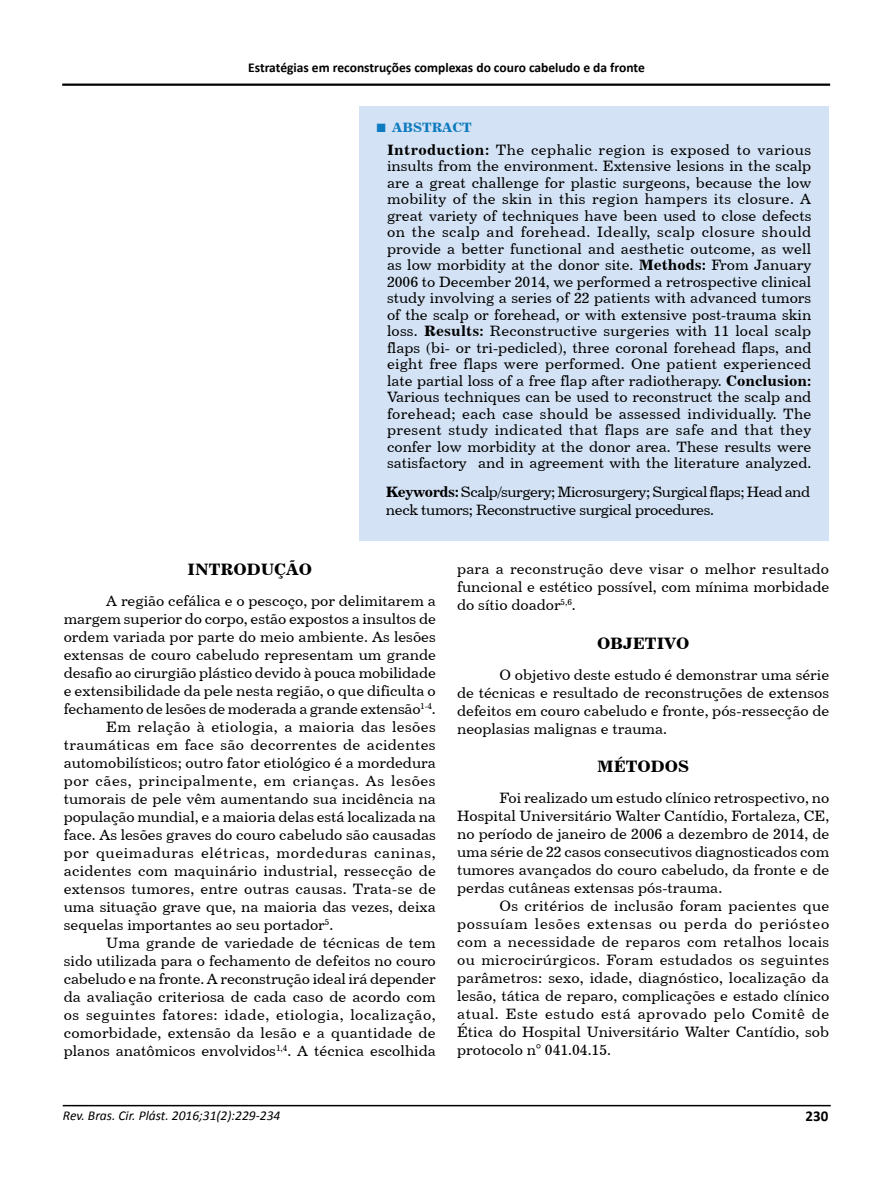
<style>
.page{position:relative;width:893px;height:1191px;background:#fff}
.page>*{position:absolute;margin:0;border:0;box-sizing:border-box;transform-origin:0 0}
.t1{font:16.5px "Century 731 BT Bold A";color:#000}
.t2{font:15px/16.5px "Century 731 BT Roman A";color:#000;text-align:justify}
.t3{font:15px/18px "Century 731 BT Roman A";letter-spacing:-.03em;color:#000}
.t4{font:15px "Century 731 BT Roman A";letter-spacing:.03em;color:#000}
.t5{font:15px "Century 731 BT Roman A";letter-spacing:.02em;color:#000}
.t6{font:15px "Century 731 BT Roman A";letter-spacing:.035em;color:#000}
.t7{font:15px "Century 731 BT Roman A";letter-spacing:.04em;color:#000}
.t8{font:15px "Century 731 BT Roman A";letter-spacing:.025em;color:#000}
.t9{font:700 15px "Calibri";color:#000}
.t10{font:700 13.5px "Calibri";color:#000}
.t11{font:italic 13.5px "Calibri";color:#000}
.t12{font:13.5px "Century 731 BT Bold A";color:#0e7abf}
.s1{font-family:"Times New Roman";font-weight:700;font-size:18px}
.s2{font-family:"Century 731 BT Bold A"}
</style>
<div class="page">
<hr style="left:63px;top:1104px;width:768px;height:2px;background:#000">
<hr style="left:62px;top:84px;width:768px;height:2px;background:#000">
<div style="left:359px;top:106px;width:470px;height:435px;background:#d3e2f4"></div>
<p class="t10" style="left:248px;top:59px;width:398px">Estratégias em reconstruções complexas do couro cabeludo e da fronte</p>
<p class="t12" style="left:376px;top:119px;width:98px"><span class="s1">■</span> ABSTRACT</p>
<p class="t2" style="left:387px;top:141px;width:426px"><span class="s2">Introduction:</span> The cephalic region is exposed to various insults from the environment. Extensive lesions in the scalp are a great challenge for plastic surgeons, because the low mobility of the skin in this region hampers its closure. A great variety of techniques have been used to close defects on the scalp and forehead. Ideally, scalp closure should provide a better functional and aesthetic outcome, as well as low morbidity at the donor site. <span class="s2">Methods:</span> From January 2006 to December 2014, we performed a retrospective clinical study involving a series of 22 patients with advanced tumors of the scalp or forehead, or with extensive post-trauma skin loss. <span class="s2">Results:</span> Reconstructive surgeries with 11 local scalp flaps (bi- or tri-pedicled), three coronal forehead flaps, and eight free flaps were performed. One patient experienced late partial loss of a free flap after radiotherapy. <span class="s2">Conclusion:<br></span>Various techniques can be used to reconstruct the scalp and forehead; each case should be assessed individually. The present study indicated that flaps are safe and that they confer low morbidity at the donor area. These results were satisfactory and in agreement with the literature analyzed.</p>
<p class="t3" style="left:386px;top:482px;width:426px"><span class="s2">Keywords:</span> Scalp/surgery; Microsurgery; Surgical flaps; Head and neck tumors; Reconstructive surgical procedures.</p>
<p class="t1" style="left:188px;top:559px;width:126px">INTRODUÇÃO</p>
<p class="t2" style="left:106px;top:592px;width:331px">A região cefálica e o pescoço, por delimitarem a</p>
<p class="t2" style="left:64px;top:610px;width:374px">margem superior do corpo, estão expostos a insultos de</p>
<p class="t2" style="left:64px;top:628px;width:374px">ordem variada por parte do meio ambiente. As lesões</p>
<p class="t2" style="left:64px;top:646px;width:374px">extensas de couro cabeludo representam um grande</p>
<p class="t2" style="left:64px;top:664px;width:374px">desafio ao cirurgião plástico devido à pouca mobilidade</p>
<p class="t2" style="left:64px;top:682px;width:374px">e extensibilidade da pele nesta região, o que dificulta o</p>
<p class="t2" style="left:64px;top:700px;width:374px">fechamento de lesões de moderada a grande extensão<sup>1-4</sup>.</p>
<p class="t8" style="left:106px;top:717px;width:331px">Em relação à etiologia, a maioria das lesões</p>
<p class="t5" style="left:64px;top:735px;width:373px">traumáticas em face são decorrentes de acidentes</p>
<p class="t2" style="left:64px;top:754px;width:374px">automobilísticos; outro fator etiológico é a mordedura</p>
<p class="t6" style="left:64px;top:771px;width:373px">por cães, principalmente, em crianças. As lesões</p>
<p class="t2" style="left:64px;top:790px;width:374px">tumorais de pele vêm aumentando sua incidência na</p>
<p class="t2" style="left:64px;top:808px;width:374px">população mundial, e a maioria delas está localizada na</p>
<p class="t2" style="left:64px;top:826px;width:374px">face. As lesões graves do couro cabeludo são causadas</p>
<p class="t7" style="left:64px;top:843px;width:374px">por queimaduras elétricas, mordeduras caninas,</p>
<p class="t2" style="left:64px;top:862px;width:374px">acidentes com maquinário industrial, ressecção de</p>
<p class="t2" style="left:64px;top:880px;width:374px">extensos tumores, entre outras causas. Trata-se de</p>
<p class="t2" style="left:64px;top:898px;width:374px">uma situação grave que, na maioria das vezes, deixa</p>
<p class="t2" style="left:64px;top:916px;width:271px">sequelas importantes ao seu portador<sup>5</sup>.</p>
<p class="t2" style="left:106px;top:934px;width:331px">Uma grande de variedade de técnicas de tem</p>
<p class="t2" style="left:64px;top:952px;width:374px">sido utilizada para o fechamento de defeitos no couro</p>
<p class="t2" style="left:64px;top:970px;width:373px">cabeludo e na fronte. A reconstrução ideal irá depender</p>
<p class="t2" style="left:64px;top:988px;width:374px">da avaliação criteriosa de cada caso de acordo com</p>
<p class="t4" style="left:64px;top:1005px;width:373px">os seguintes fatores: idade, etiologia, localização,</p>
<p class="t2" style="left:64px;top:1024px;width:373px">comorbidade, extensão da lesão e a quantidade de</p>
<p class="t2" style="left:64px;top:1042px;width:374px">planos anatômicos envolvidos<sup>1,4</sup>. A técnica escolhida</p>
<p class="t2" style="left:457px;top:560px;width:374px;line-height:18px">para a reconstrução deve visar o melhor resultado funcional e estético possível, com mínima morbidade do sítio doador<sup>5,6</sup>.</p>
<p class="t1" style="left:597px;top:633px;width:94px">OBJETIVO</p>
<p class="t2" style="left:457px;top:665px;width:374px;line-height:18px;text-indent:43px">O objetivo deste estudo é demonstrar uma série de técnicas e resultado de reconstruções de extensos defeitos em couro cabeludo e fronte, pós-ressecção de neoplasias malignas e trauma.</p>
<p class="t1" style="left:597px;top:756px;width:94px">MÉTODOS</p>
<p class="t2" style="left:457px;top:788px;width:374px;line-height:18px;text-indent:43px">Foi realizado um estudo clínico retrospectivo, no Hospital Universitário Walter Cantídio, Fortaleza, CE, no período de janeiro de 2006 a dezembro de 2014, de uma série de 22 casos consecutivos diagnosticados com tumores avançados do couro cabeludo, da fronte e de perdas cutâneas extensas pós-trauma.</p>
<p class="t2" style="left:457px;top:896px;width:374px;line-height:18px;text-indent:43px">Os critérios de inclusão foram pacientes que possuíam lesões extensas ou perda do periósteo com a necessidade de reparos com retalhos locais ou microcirúrgicos. Foram estudados os seguintes parâmetros: sexo, idade, diagnóstico, localização da lesão, tática de reparo, complicações e estado clínico atual. Este estudo está aprovado pelo Comitê de Ética do Hospital Universitário Walter Cantídio, sob protocolo n° 041.04.15.</p>
<p class="t11" style="left:63px;top:1105px;width:219px">Rev. Bras. Cir. Plást. 2016;31(2):229-234</p>
<p class="t9" style="left:806px;top:1106px;width:24px">230</p>
</div>
